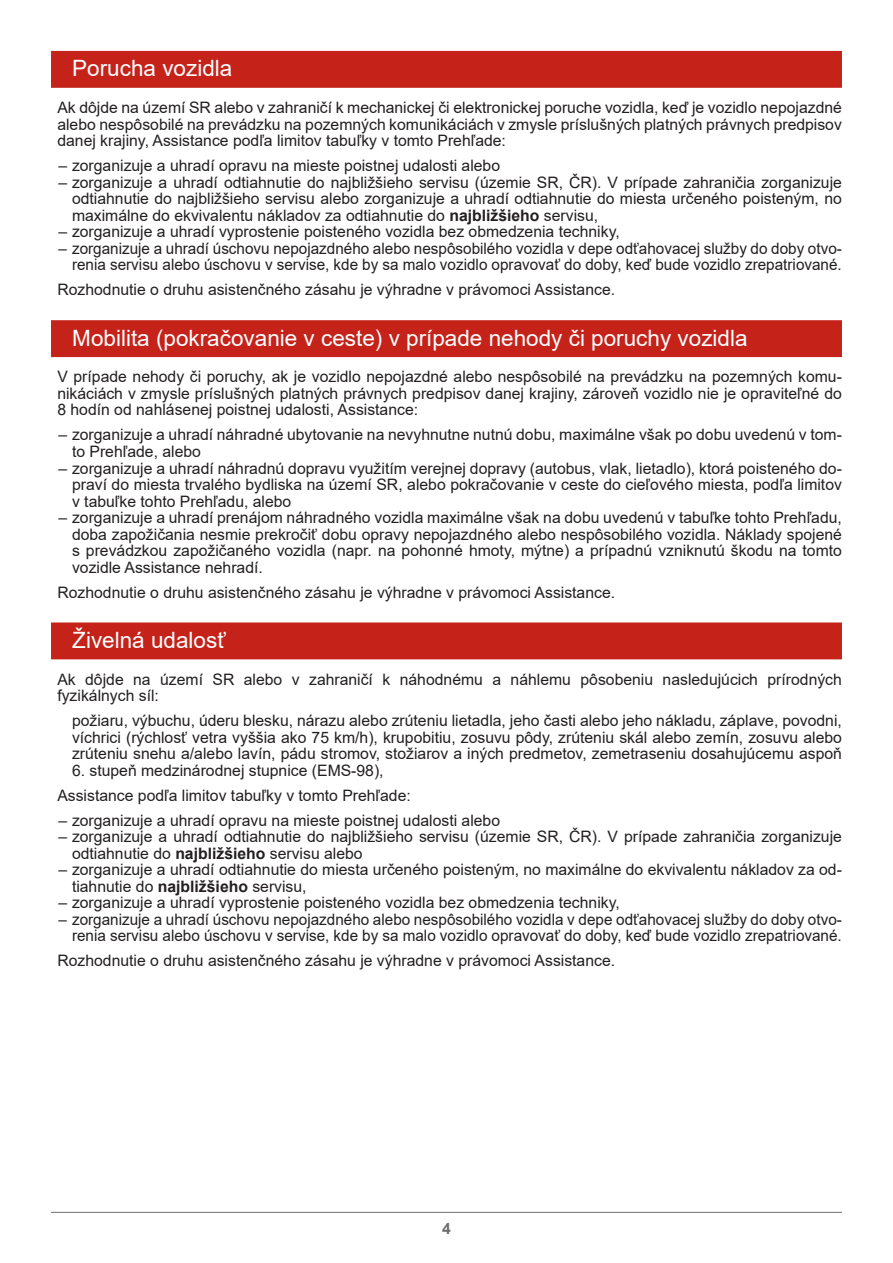
<style>
.page{position:relative;width:893px;height:1263px;background:#fff}
.page>*{position:absolute;margin:0;border:0;box-sizing:border-box;transform-origin:0 0}
.t1{font:22.5px "Arial";color:#fff}
.t2{font:15.75px/16.5px "Arial";color:#231f20;text-align:justify}
.t3{font:700 15.75px "Arial";color:#6c6d70}
.s1{font-weight:700}
</style>
<div class="page">
<hr style="left:51px;top:1212px;width:791px;height:1px;background:#6c6d70">
<div style="left:51px;top:51px;width:791px;height:37px;background:#c5221a"></div>
<div style="left:51px;top:320px;width:791px;height:37px;background:#c5221a"></div>
<div style="left:51px;top:622px;width:791px;height:37px;background:#c5221a"></div>
<h1 class="t1" style="left:72px;top:53px;width:162px">Porucha vozidla</h1>
<p class="t2" style="left:57px;top:99px;width:786px">Ak dôjde na území SR alebo v zahraničí k mechanickej či elektronickej poruche vozidla, keď je vozidlo nepojazdné alebo nespôsobilé na prevádzku na pozemných komunikáciách v zmysle príslušných platných právnych predpisov danej krajiny, Assistance podľa limitov tabuľky v tomto Prehľade:</p>
<p class="t2" style="left:59px;top:157px;width:443px">– zorganizuje a uhradí opravu na mieste poistnej udalosti alebo</p>
<p class="t2" style="left:72px;top:174px;width:771px;text-indent:-13px">– zorganizuje a uhradí odtiahnutie do najbližšieho servisu (územie SR, ČR). V prípade zahraničia zorganizuje odtiahnutie do najbližšieho servisu alebo zorganizuje a uhradí odtiahnutie do miesta určeného poisteným, no maximálne do ekvivalentu nákladov za odtiahnutie do <span class="s1">najbližšieho</span> servisu,</p>
<p class="t2" style="left:59px;top:223px;width:563px">– zorganizuje a uhradí vyprostenie poisteného vozidla bez obmedzenia techniky,</p>
<p class="t2" style="left:59px;top:240px;width:785px;text-align:right">– zorganizuje a uhradí úschovu nepojazdného alebo nespôsobilého vozidla v depe odťahovacej služby do doby otvo&shy;renia servisu alebo úschovu v servise, kde by sa malo vozidlo opravovať do doby, keď bude vozidlo zrepatriované.</p>
<p class="t2" style="left:57px;top:281px;width:559px">Rozhodnutie o druhu asistenčného zásahu je výhradne v právomoci Assistance.</p>
<h1 class="t1" style="left:72px;top:322px;width:677px">Mobilita (pokračovanie v ceste) v prípade nehody či poruchy vozidla</h1>
<p class="t2" style="left:57px;top:369px;width:786px">V prípade nehody či poruchy, ak je vozidlo nepojazdné alebo nespôsobilé na prevádzku na pozemných komu&shy;nikáciách v zmysle príslušných platných právnych predpisov danej krajiny, zároveň vozidlo nie je opraviteľné do 8 hodín od nahlásenej poistnej udalosti, Assistance:</p>
<p class="t2" style="left:72px;top:427px;width:771px;text-indent:-14px">– zorganizuje a uhradí náhradné ubytovanie na nevyhnutne nutnú dobu, maximálne však po dobu uvedenú v tom&shy;to Prehľade, alebo</p>
<p class="t2" style="left:72px;top:460px;width:771px;text-indent:-13px">– zorganizuje a uhradí náhradnú dopravu využitím verejnej dopravy (autobus, vlak, lietadlo), ktorá poisteného do&shy;praví do miesta trvalého bydliska na území SR, alebo pokračovanie v ceste do cieľového miesta, podľa limitov v tabuľke tohto Prehľadu, alebo</p>
<p class="t2" style="left:72px;top:509px;width:771px;text-indent:-13px">– zorganizuje a uhradí prenájom náhradného vozidla maximálne však na dobu uvedenú v tabuľke tohto Prehľadu, doba zapožičania nesmie prekročiť dobu opravy nepojazdného alebo nespôsobilého vozidla. Náklady spojené s prevádzkou zapožičaného vozidla (napr. na pohonné hmoty, mýtne) a prípadnú vzniknutú škodu na tomto vozidle Assistance nehradí.</p>
<p class="t2" style="left:57px;top:584px;width:559px">Rozhodnutie o druhu asistenčného zásahu je výhradne v právomoci Assistance.</p>
<h1 class="t1" style="left:72px;top:625px;width:155px">Živelná udalosť</h1>
<p class="t2" style="left:57px;top:671px;width:786px">Ak dôjde na území SR alebo v zahraničí k náhodnému a náhlemu pôsobeniu nasledujúcich prírodných fyzikálnych síl:</p>
<p class="t2" style="left:72px;top:712px;width:771px">požiaru, výbuchu, úderu blesku, nárazu alebo zrúteniu lietadla, jeho časti alebo jeho nákladu, záplave, povodni, víchrici (rýchlosť vetra vyššia ako 75 km/h), krupobitiu, zosuvu pôdy, zrúteniu skál alebo zemín, zosuvu alebo zrúteniu snehu a/alebo lavín, pádu stromov, stožiarov a iných predmetov, zemetraseniu dosahujúcemu aspoň</p>
<p class="t2" style="left:57px;top:758px;width:355px;line-height:25px;text-indent:15px">6. stupeň medzinárodnej stupnice (EMS-98),<br>Assistance podľa limitov tabuľky v tomto Prehľade:</p>
<p class="t2" style="left:59px;top:812px;width:443px">– zorganizuje a uhradí opravu na mieste poistnej udalosti alebo</p>
<p class="t2" style="left:72px;top:828px;width:771px;text-indent:-13px">– zorganizuje a uhradí odtiahnutie do najbližšieho servisu (územie SR, ČR). V prípade zahraničia zorganizuje odtiahnutie do <span class="s1">najbližšieho</span> servisu alebo</p>
<p class="t2" style="left:72px;top:861px;width:771px;text-indent:-13px">– zorganizuje a uhradí odtiahnutie do miesta určeného poisteným, no maximálne do ekvivalentu nákladov za od&shy;tiahnutie do <span class="s1">najbližšieho</span> servisu,</p>
<p class="t2" style="left:59px;top:894px;width:563px">– zorganizuje a uhradí vyprostenie poisteného vozidla bez obmedzenia techniky,</p>
<p class="t2" style="left:59px;top:911px;width:785px;text-align:right">– zorganizuje a uhradí úschovu nepojazdného alebo nespôsobilého vozidla v depe odťahovacej služby do doby otvo&shy;renia servisu alebo úschovu v servise, kde by sa malo vozidlo opravovať do doby, keď bude vozidlo zrepatriované.</p>
<p class="t2" style="left:57px;top:952px;width:559px">Rozhodnutie o druhu asistenčného zásahu je výhradne v právomoci Assistance.</p>
<p class="t3" style="left:442px;top:1217px;width:10px">4</p>
</div>
